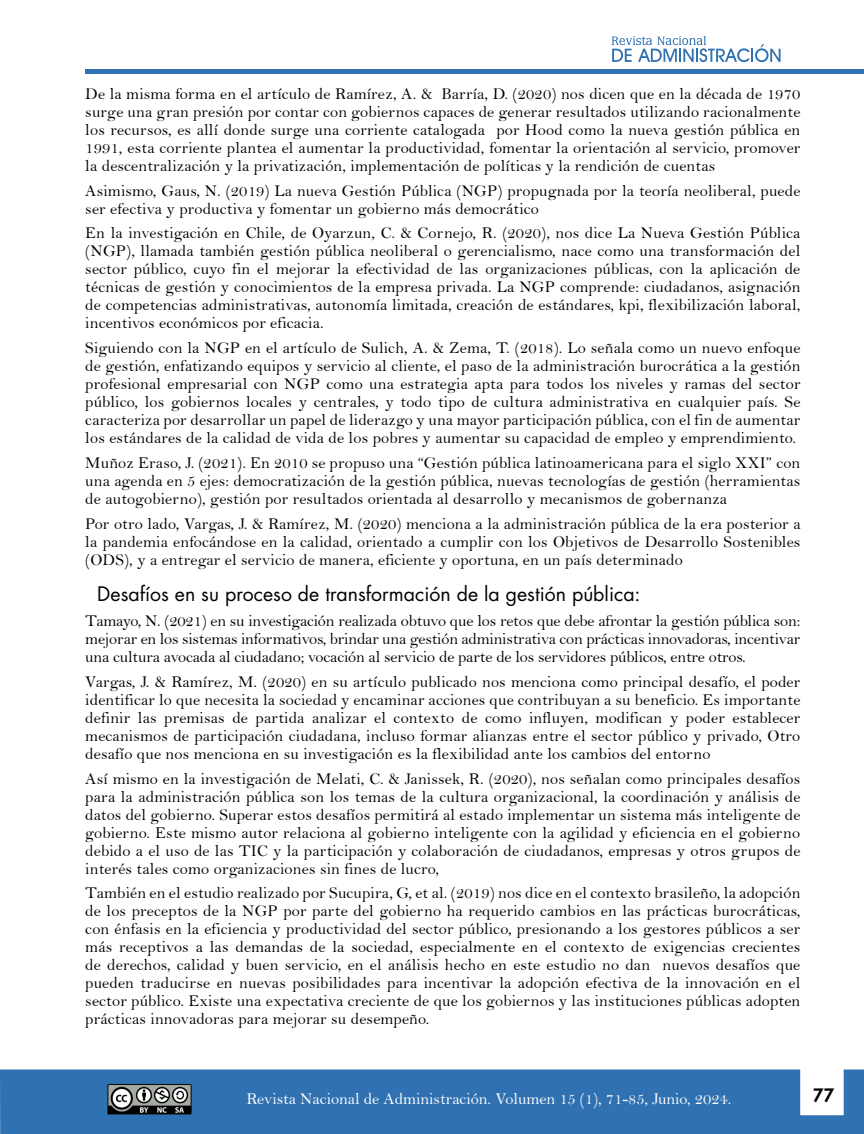
<style>
.page{position:relative;width:864px;height:1134px;background:#fff}
.page>*{position:absolute;margin:0;border:0;box-sizing:border-box;transform-origin:0 0}
.t1{font:19.5px "Futura Std";color:#000}
.t2{font:800 18px "Futura Std";color:#000}
.t3{font:16.5px/18px "Bell";letter-spacing:.01em;color:#000;text-align:justify}
.t4{font:16.5px "Bell";color:#fff}
</style>
<div class="page">
<svg style="left:612px;top:36px;width:169px;height:26px"></svg>
<div style="left:85px;top:69px;width:779px;height:5px;background:#3071b2"></div>
<div style="left:0;top:1070px;width:864px;height:64px;background:#3071b2"></div>
<img style="left:104px;top:1083px;width:90px;height:31px">
<p class="t3" style="left:85px;top:84px;width:717px">De la misma forma en el artículo de Ramírez, A. &amp; Barría, D. (2020) nos dicen que en la década de 1970 surge una gran presión por contar con gobiernos capaces de generar resultados utilizando racionalmente los recursos, es allí donde surge una corriente catalogada por Hood como la nueva gestión pública en 1991, esta corriente plantea el aumentar la productividad, fomentar la orientación al servicio, promover la descentralización y la privatización, implementación de políticas y la rendición de cuentas</p>
<p class="t3" style="left:85px;top:181px;width:717px">Asimismo, Gaus, N. (2019) La nueva Gestión Pública (NGP) propugnada por la teoría neoliberal, puede ser efectiva y productiva y fomentar un gobierno más democrático</p>
<p class="t3" style="left:85px;top:224px;width:717px">En la investigación en Chile, de Oyarzun, C. &amp; Cornejo, R. (2020), nos dice La Nueva Gestión Pública (NGP), llamada también gestión pública neoliberal o gerencialismo, nace como una transformación del sector público, cuyo fin el mejorar la efectividad de las organizaciones públicas, con la aplicación de técnicas de gestión y conocimientos de la empresa privada. La NGP comprende: ciudadanos, asignación de competencias administrativas, autonomía limitada, creación de estándares, kpi, flexibilización laboral, incentivos económicos por eficacia.</p>
<p class="t3" style="left:85px;top:339px;width:717px">Siguiendo con la NGP en el artículo de Sulich, A. &amp; Zema, T. (2018). Lo señala como un nuevo enfoque de gestión, enfatizando equipos y servicio al cliente, el paso de la administración burocrática a la gestión profesional empresarial con NGP como una estrategia apta para todos los niveles y ramas del sector público, los gobiernos locales y centrales, y todo tipo de cultura administrativa en cualquier país. Se caracteriza por desarrollar un papel de liderazgo y una mayor participación pública, con el fin de aumentar los estándares de la calidad de vida de los pobres y aumentar su capacidad de empleo y emprendimiento.</p>
<p class="t3" style="left:85px;top:453px;width:717px">Muñoz Eraso, J. (2021). En 2010 se propuso una “Gestión pública latinoamericana para el siglo XXI” con una agenda en 5 ejes: democratización de la gestión pública, nuevas tecnologías de gestión (herramientas de autogobierno), gestión por resultados orientada al desarrollo y mecanismos de gobernanza</p>
<p class="t3" style="left:85px;top:514px;width:717px">Por otro lado, Vargas, J. &amp; Ramírez, M. (2020) menciona a la administración pública de la era posterior a la pandemia enfocándose en la calidad, orientado a cumplir con los Objetivos de Desarrollo Sostenibles (ODS), y a entregar el servicio de manera, eficiente y oportuna, en un país determinado</p>
<p class="t1" style="left:97px;top:582px;width:545px">Desafíos en su proceso de transformación de la gestión pública:</p>
<p class="t3" style="left:85px;top:612px;width:717px">Tamayo, N. (2021) en su investigación realizada obtuvo que los retos que debe afrontar la gestión pública son: mejorar en los sistemas informativos, brindar una gestión administrativa con prácticas innovadoras, incentivar una cultura avocada al ciudadano; vocación al servicio de parte de los servidores públicos, entre otros.</p>
<p class="t3" style="left:85px;top:673px;width:717px">Vargas, J. &amp; Ramírez, M. (2020) en su artículo publicado nos menciona como principal desafío, el poder identificar lo que necesita la sociedad y encaminar acciones que contribuyan a su beneficio. Es importante definir las premisas de partida analizar el contexto de como influyen, modifican y poder establecer mecanismos de participación ciudadana, incluso formar alianzas entre el sector público y privado, Otro desafío que nos menciona en su investigación es la flexibilidad ante los cambios del entorno</p>
<p class="t3" style="left:85px;top:769px;width:717px">Así mismo en la investigación de Melati, C. &amp; Janissek, R. (2020), nos señalan como principales desafíos para la administración pública son los temas de la cultura organizacional, la coordinación y análisis de datos del gobierno. Superar estos desafíos permitirá al estado implementar un sistema más inteligente de gobierno. Este mismo autor relaciona al gobierno inteligente con la agilidad y eficiencia en el gobierno debido a el uso de las TIC y la participación y colaboración de ciudadanos, empresas y otros grupos de interés tales como organizaciones sin fines de lucro,</p>
<p class="t3" style="left:85px;top:884px;width:717px">También en el estudio realizado por Sucupira, G, et al. (2019) nos dice en el contexto brasileño, la adopción de los preceptos de la NGP por parte del gobierno ha requerido cambios en las prácticas burocráticas, con énfasis en la eficiencia y productividad del sector público, presionando a los gestores públicos a ser más receptivos a las demandas de la sociedad, especialmente en el contexto de exigencias crecientes de derechos, calidad y buen servicio, en el análisis hecho en este estudio no dan nuevos desafíos que pueden traducirse en nuevas posibilidades para incentivar la adopción efectiva de la innovación en el sector público. Existe una expectativa creciente de que los gobiernos y las instituciones públicas adopten prácticas innovadoras para mejorar su desempeño.</p>
<p class="t4" style="left:247px;top:1088px;width:486px">Revista Nacional de Administración. Volumen 15 (1), 71-85, Junio, 2024.</p>
<p class="t2" style="left:813px;top:1084px;width:22px">77</p>
</div>
